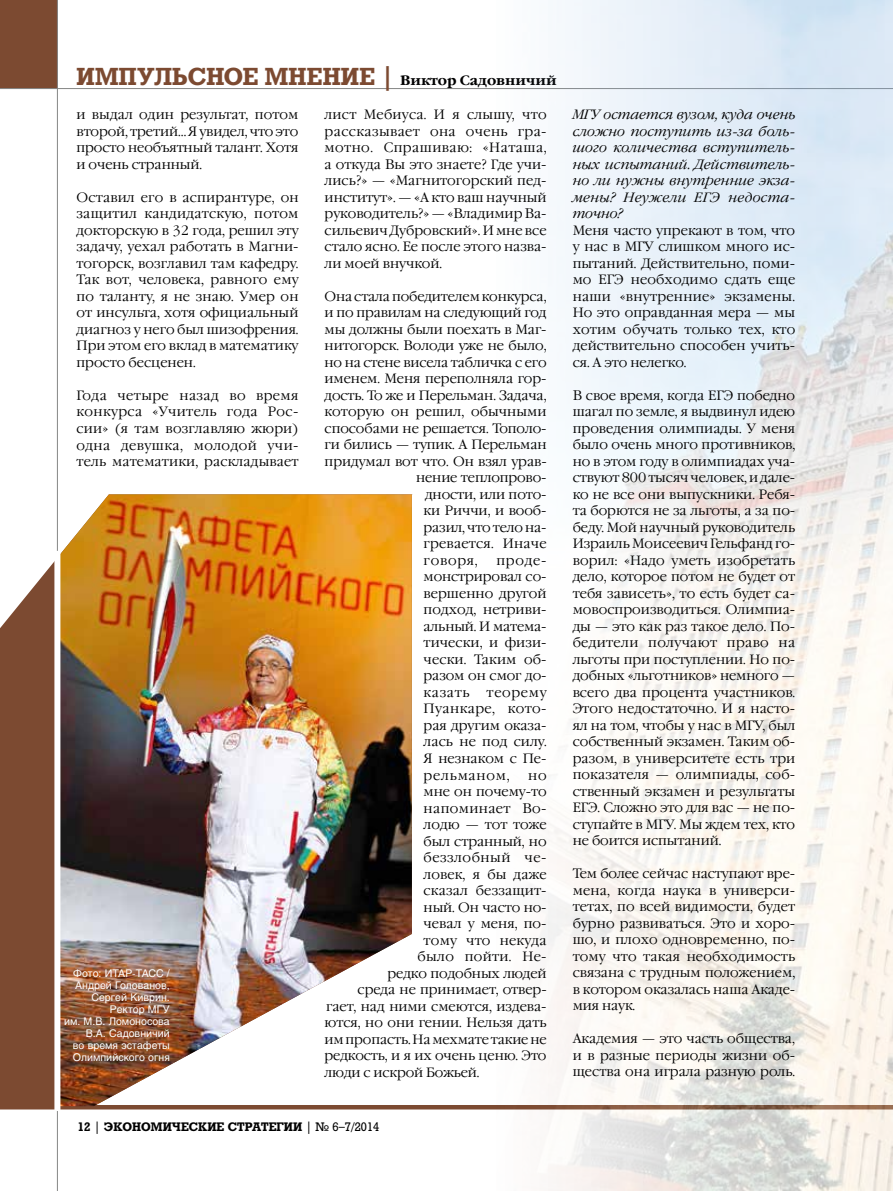
<style>
.page{position:relative;width:893px;height:1191px;background:#fff}
.page>*{position:absolute;margin:0;border:0;box-sizing:border-box;transform-origin:0 0}
.t1{font:700 24px "Rodeo";letter-spacing:.005em;color:#7c4a31}
.t2{font:300 13.5px/16.5px "Garamond C";letter-spacing:-.005em;color:#000;text-align:justify}
.t3{font:italic 300 13.5px/16.5px "Garamond C";letter-spacing:.01em;color:#000;text-align:justify}
.t4{font:300 13.5px "Garamond C";letter-spacing:.015em;color:#000}
.t5{font:300 13.5px "Garamond C";letter-spacing:.03em;color:#000}
.t6{font:300 13.5px "Garamond C";letter-spacing:.04em;color:#000}
.t7{font:300 13.5px "Garamond C";letter-spacing:.025em;color:#000}
.t8{font:700 12px "Rodeo";color:#000}
.t9{font:10.5px/12px "Helios";color:#fff;text-align:right}
.s1{font-family:"Garamond C";font-size:13.5px;color:#000}
.s2{font-weight:400}
</style>
<div class="page">
<div style="left:0;top:0;width:58px;height:88px;background:#7c4a31"></div>
<hr style="left:57px;top:0;width:1px;height:1191px;background:#868786">
<hr style="left:0;top:88px;width:893px;height:1px;background:#868786">
<hr style="left:0;top:1105px;width:893px;height:4px;background:#7c4a31">
<img style="left:325px;top:0;width:568px;height:1191px">
<svg style="left:0;top:494px;width:58px;height:611px;fill:#7c4a31"></svg>
<img style="left:60px;top:494px;width:352px;height:612px">
<div style="left:54px;top:551px;width:6px;height:560px;background:#fff"></div>
<h1 class="t1" style="left:77px;top:62px;width:482px">ИМПУЛЬСНОЕ МНЕНИЕ | <span class="s1">Виктор Садовничий</span></h1>
<p class="t2" style="left:77px;top:107px;width:224px">и выдал один результат, потом второй, третий… Я увидел, что это просто необъятный талант. Хотя и очень странный.</p>
<p class="t2" style="left:77px;top:189px;width:224px">Оставил его в аспирантуре, он защитил кандидатскую, потом докторскую в 32 года, решил эту задачу, уехал работать в Магни&shy;тогорск, возглавил там кафедру.<br>Так вот, человека, равного ему по таланту, я не знаю. Умер он от инсульта, хотя официальный диагноз у него был шизофрения.<br>При этом его вклад в математику просто бесценен.</p>
<p class="t2" style="left:77px;top:387px;width:224px">Года четыре назад во время конкурса «Учитель года Рос&shy;сии» (я там возглавляю жюри) одна девушка, молодой учи&shy;тель математики, раскладывает</p>
<p class="t2" style="left:325px;top:107px;width:224px">лист Мебиуса. И я слышу, что рассказывает она очень гра&shy;мотно. Спрашиваю: «Наташа, а откуда Вы это знаете? Где учи&shy;лись?» — «Магнитогорский пед&shy;институт». — «А кто ваш научный руководитель?» — «Владимир Ва&shy;сильевич Дубровский». И мне все стало ясно. Ее после этого назва&shy;ли моей внучкой.</p>
<p class="t2" style="left:325px;top:288px;width:224px">Она стала победителем конкурса,</p>
<p class="t2" style="left:325px;top:305px;width:224px">и по правилам на следующий год</p>
<p class="t2" style="left:325px;top:321px;width:223px">мы должны были поехать в Маг-</p>
<p class="t2" style="left:325px;top:338px;width:224px">нитогорск. Володи уже не было,</p>
<p class="t2" style="left:325px;top:354px;width:224px">но на стене висела табличка с его</p>
<p class="t2" style="left:325px;top:371px;width:223px">именем. Меня переполняла гор-</p>
<p class="t2" style="left:325px;top:387px;width:224px">дость. То же и Перельман. Задача,</p>
<p class="t2" style="left:325px;top:404px;width:223px">которую он решил, обычными</p>
<p class="t2" style="left:325px;top:420px;width:224px">способами не решается. Тополо-</p>
<p class="t2" style="left:325px;top:437px;width:223px">ги бились — тупик. А Перельман</p>
<p class="t2" style="left:325px;top:453px;width:224px">придумал вот что. Он взял урав-</p>
<p class="t2" style="left:416px;top:470px;width:132px">нение теплопрово-</p>
<p class="t2" style="left:425px;top:486px;width:123px">дности, или пото-</p>
<p class="t2" style="left:424px;top:503px;width:124px">ки Риччи, и вооб-</p>
<p class="t2" style="left:424px;top:519px;width:125px">разил, что тело на-</p>
<p class="t4" style="left:424px;top:536px;width:125px">гревается. Иначе</p>
<p class="t2" style="left:424px;top:552px;width:56px">говоря,</p>
<p class="t2" style="left:424px;top:552px;width:125px;text-indent:73px">проде&shy;монстрировал со&shy;вершенно другой подход, нетриви&shy;альный. И матема&shy;тически, и физи&shy;чески. Таким об&shy;разом он смог до&shy;казать теорему Пуанкаре, кото&shy;рая другим оказа&shy;лась не под силу.<br>Я незнаком с Пе&shy;рельманом,</p>
<p class="t2" style="left:528px;top:767px;width:20px">но</p>
<p class="t2" style="left:424px;top:783px;width:125px">мне он почему-то</p>
<p class="t5" style="left:424px;top:800px;width:124px">напоминает Во-</p>
<p class="t2" style="left:424px;top:816px;width:124px">лодю — тот тоже</p>
<p class="t2" style="left:424px;top:833px;width:124px">был странный, но</p>
<p class="t6" style="left:424px;top:850px;width:124px">беззлобный че-</p>
<p class="t2" style="left:424px;top:866px;width:125px">ловек, я бы даже</p>
<p class="t2" style="left:424px;top:882px;width:124px">сказал беззащит-</p>
<p class="t2" style="left:424px;top:899px;width:124px">ный. Он часто но-</p>
<p class="t2" style="left:424px;top:915px;width:124px">чевал у меня, по-</p>
<p class="t4" style="left:424px;top:932px;width:124px">тому что некуда</p>
<p class="t7" style="left:418px;top:949px;width:131px">было пойти. Не-</p>
<p class="t2" style="left:388px;top:965px;width:161px">редко подобных людей</p>
<p class="t2" style="left:358px;top:981px;width:191px">среда не принимает, отвер-</p>
<p class="t2" style="left:326px;top:998px;width:222px">гает, над ними смеются, издева-</p>
<p class="t2" style="left:325px;top:1014px;width:223px">ются, но они гении. Нельзя дать</p>
<p class="t2" style="left:325px;top:1031px;width:224px">им пропасть. На мехмате такие не</p>
<p class="t2" style="left:325px;top:1047px;width:223px">редкость, и я их очень ценю. Это</p>
<p class="t2" style="left:325px;top:1064px;width:156px">люди с искрой Божьей.</p>
<p class="t9" style="left:64px;top:967px;width:107px">Фото: ИТАР-ТАСС /<br>Андрей Голованов,<br>Сергей Киврин.<br>Ректор МГУ<br>им. М.В. Ломоносова<br>В.А. Садовничий<br>во время эстафеты<br>Олимпийского огня</p>
<p class="t3" style="left:573px;top:107px;width:224px">МГУ остается вузом, куда очень сложно поступить из-за боль&shy;шого количества вступитель&shy;ных испытаний. Действитель&shy;но ли нужны внутренние экза&shy;мены? Неужели ЕГЭ недоста&shy;точно?</p>
<p class="t2" style="left:573px;top:222px;width:224px">Меня часто упрекают в том, что у нас в МГУ слишком много ис&shy;пытаний. Действительно, поми&shy;мо ЕГЭ необходимо сдать еще наши «внутренние» экзамены.<br>Но это оправданная мера — мы хотим обучать только тех, кто действительно способен учить&shy;ся. А это нелегко.</p>
<p class="t2" style="left:573px;top:387px;width:224px">В свое время, когда ЕГЭ победно шагал по земле, я выдвинул идею проведения олимпиады. У меня было очень много противников, но в этом году в олимпиадах уча&shy;ствуют 800 тысяч человек, и дале&shy;ко не все они выпускники. Ребя&shy;та борются не за льготы, а за по&shy;беду. Мой научный руководитель Израиль Моисеевич Гельфанд го&shy;ворил: «Надо уметь изобретать дело, которое потом не будет от тебя зависеть», то есть будет са&shy;мовоспроизводиться. Олимпиа&shy;ды — это как раз такое дело. По&shy;бедители получают право на льготы при поступлении. Но по&shy;добных «льготников» немного — всего два процента участников.<br>Этого недостаточно. И я насто&shy;ял на том, чтобы у нас в МГУ, был собственный экзамен. Таким об&shy;разом, в университете есть три показателя — олимпиады, соб&shy;ственный экзамен и результаты ЕГЭ. Сложно это для вас — не по&shy;ступайте в МГУ. Мы ждем тех, кто не боится испытаний.</p>
<p class="t2" style="left:573px;top:866px;width:224px">Тем более сейчас наступают вре&shy;мена, когда наука в универси&shy;тетах, по всей видимости, будет бурно развиваться. Это и хоро&shy;шо, и плохо одновременно, по&shy;тому что такая необходимость связана с трудным положением, в котором оказалась наша Акаде&shy;мия наук.</p>
<p class="t2" style="left:573px;top:1031px;width:224px">Академия — это часть общества, и в разные периоды жизни об&shy;щества она играла разную роль.</p>
<p class="t8" style="left:78px;top:1119px;width:303px">12 <span class="s2">|</span> ЭКОНОМИЧЕСКИЕ СТРАТЕГИИ <span class="s2">| № 6–7/2014</span></p>
</div>
